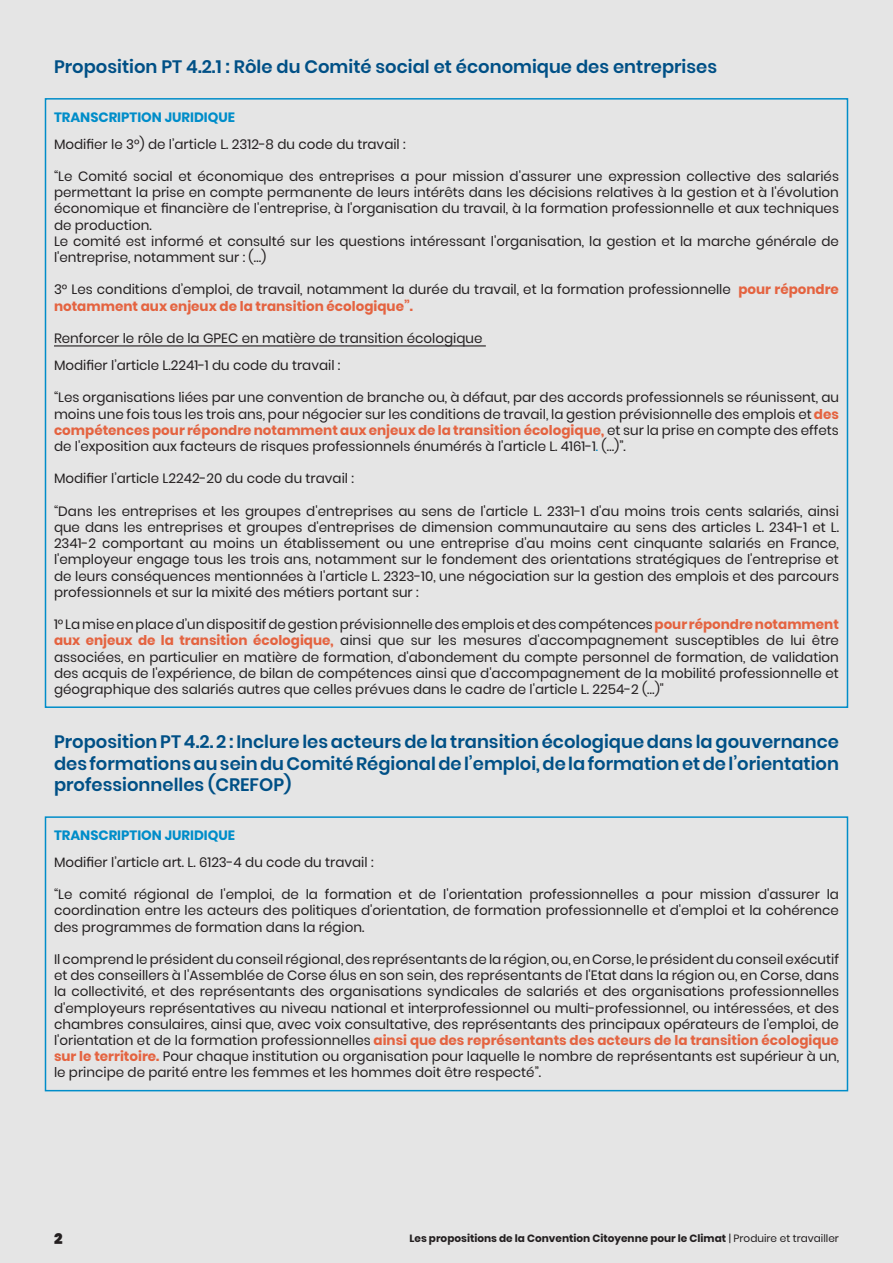
<style>
.page{position:relative;width:893px;height:1263px;background:#e5e5e5}
.page>*{position:absolute;margin:0;border:0;box-sizing:border-box;transform-origin:0 0}
.Petit_titre{font:600 18px/21.6px "Poppins";color:#005086;text-align:justify}
.t1{font:900 15px "Poppins";color:#231f20}
.t2{font:13.5px/16.2px "Poppins";color:#231f20;text-align:justify}
.Petit_titre-2{font:700 13.5px "Poppins";color:#008dc9}
.t3{font:700 10.5px "Poppins";color:#231f20}
.s1{font-weight:700;color:#e46340}
.s2{color:#008dc9}
.s3{font-weight:400}
</style>
<div class="page">
<hr style="left:54px;top:345px;width:432px;height:1px;background:#231f20">
<div style="left:45px;top:816px;width:803px;height:275px;border:2px solid #008dc9"></div>
<p class="Petit_titre" style="left:54px;top:56px;width:665px">Proposition PT 4.2.1 : Rôle du Comité social et économique des entreprises</p>
<p class="Petit_titre-2" style="left:54px;top:109px;width:183px">TRANSCRIPTION JURIDIQUE</p>
<p class="t2" style="left:54px;top:136px;width:353px">Modifier le 3°) de l’article L. 2312-8 du code du travail :</p>
<p class="t2" style="left:54px;top:168px;width:786px">“Le Comité social et économique des entreprises a pour mission d'assurer une expression collective des salariés permettant la prise en compte permanente de leurs intérêts dans les décisions relatives à la gestion et à l'évolution économique et financière de l'entreprise, à l'organisation du travail, à la formation professionnelle et aux techniques de production.</p>
<p class="t2" style="left:54px;top:233px;width:786px">Le comité est informé et consulté sur les questions intéressant l'organisation, la gestion et la marche générale de l'entreprise, notamment sur : (…)</p>
<p class="t2" style="left:54px;top:282px;width:786px">3° Les conditions d’emploi, de travail, notamment la durée du travail, et la formation professionnelle <span class="s1">pour répondre notamment aux enjeux de la transition écologique”.</span></p>
<p class="t2" style="left:54px;top:330px;width:430px">Renforcer le rôle de la GPEC en matière de transition écologique</p>
<p class="t2" style="left:54px;top:357px;width:288px">Modifier l’article L.2241-1 du code du travail :</p>
<p class="t2" style="left:54px;top:390px;width:786px">“Les organisations liées par une convention de branche ou, à défaut, par des accords professionnels se réunissent, au moins une fois tous les trois ans, pour négocier sur les conditions de travail, la gestion prévisionnelle des emplois et <span class="s1">des compétences pour répondre notamment aux enjeux de la transition écologique,</span> et sur la prise en compte des effets de l'exposition aux facteurs de risques professionnels énumérés à l'article L. 4161-1<span class="s2">.</span> (…)”.</p>
<p class="t2" style="left:54px;top:471px;width:302px">Modifier l’article L2242-20 du code du travail :</p>
<p class="t2" style="left:54px;top:503px;width:786px">“Dans les entreprises et les groupes d'entreprises au sens de l'article L. 2331-1 d'au moins trois cents salariés, ainsi que dans les entreprises et groupes d'entreprises de dimension communautaire au sens des articles L. 2341-1 et L.<br>2341-2 comportant au moins un établissement ou une entreprise d'au moins cent cinquante salariés en France, l'employeur engage tous les trois ans, notamment sur le fondement des orientations stratégiques de l'entreprise et de leurs conséquences mentionnées à l'article L. 2323-10, une négociation sur la gestion des emplois et des parcours professionnels et sur la mixité des métiers portant sur :</p>
<p class="t2" style="left:54px;top:616px;width:786px">1° La mise en place d’un dispositif de gestion prévisionnelle des emplois et des compétences <span class="s1">pour répondre notamment aux enjeux de la transition écologique,</span> ainsi que sur les mesures d'accompagnement susceptibles de lui être associées, en particulier en matière de formation, d'abondement du compte personnel de formation, de validation des acquis de l'expérience, de bilan de compétences ainsi que d'accompagnement de la mobilité professionnelle et géographique des salariés autres que celles prévues dans le cadre de l'article L. 2254-2 (…)"</p>
<p class="Petit_titre" style="left:54px;top:731px;width:786px">Proposition PT 4.2. 2 : Inclure les acteurs de la transition écologique dans la gouvernance des formations au sein du Comité Régional de l’emploi, de la formation et de l’orientation professionnelles (CREFOP)</p>
<p class="Petit_titre-2" style="left:54px;top:827px;width:183px">TRANSCRIPTION JURIDIQUE</p>
<p class="t2" style="left:54px;top:854px;width:321px">Modifier l’article art. L. 6123-4 du code du travail :</p>
<p class="t2" style="left:54px;top:886px;width:786px">“Le comité régional de l'emploi, de la formation et de l'orientation professionnelles a pour mission d'assurer la coordination entre les acteurs des politiques d'orientation, de formation professionnelle et d'emploi et la cohérence des programmes de formation dans la région.</p>
<p class="t2" style="left:54px;top:951px;width:786px">Il comprend le président du conseil régional, des représentants de la région, ou, en Corse, le président du conseil exécutif et des conseillers à l'Assemblée de Corse élus en son sein, des représentants de l'Etat dans la région ou, en Corse, dans la collectivité, et des représentants des organisations syndicales de salariés et des organisations professionnelles d'employeurs représentatives au niveau national et interprofessionnel ou multi-professionnel, ou intéressées, et des chambres consulaires, ainsi que, avec voix consultative, des représentants des principaux opérateurs de l'emploi, de l'orientation et de la formation professionnelles <span class="s1">ainsi que des représentants des acteurs de la transition écologique sur le territoire.</span> Pour chaque institution ou organisation pour laquelle le nombre de représentants est supérieur à un, le principe de parité entre les femmes et les hommes doit être respecté”.</p>
<p class="t1" style="left:54px;top:1230px;width:10px">2</p>
<p class="t3" style="left:409px;top:1232px;width:431px">Les propositions de la Convention Citoyenne pour le Climat <span class="s3">| Produire et travailler</span></p>
</div>
